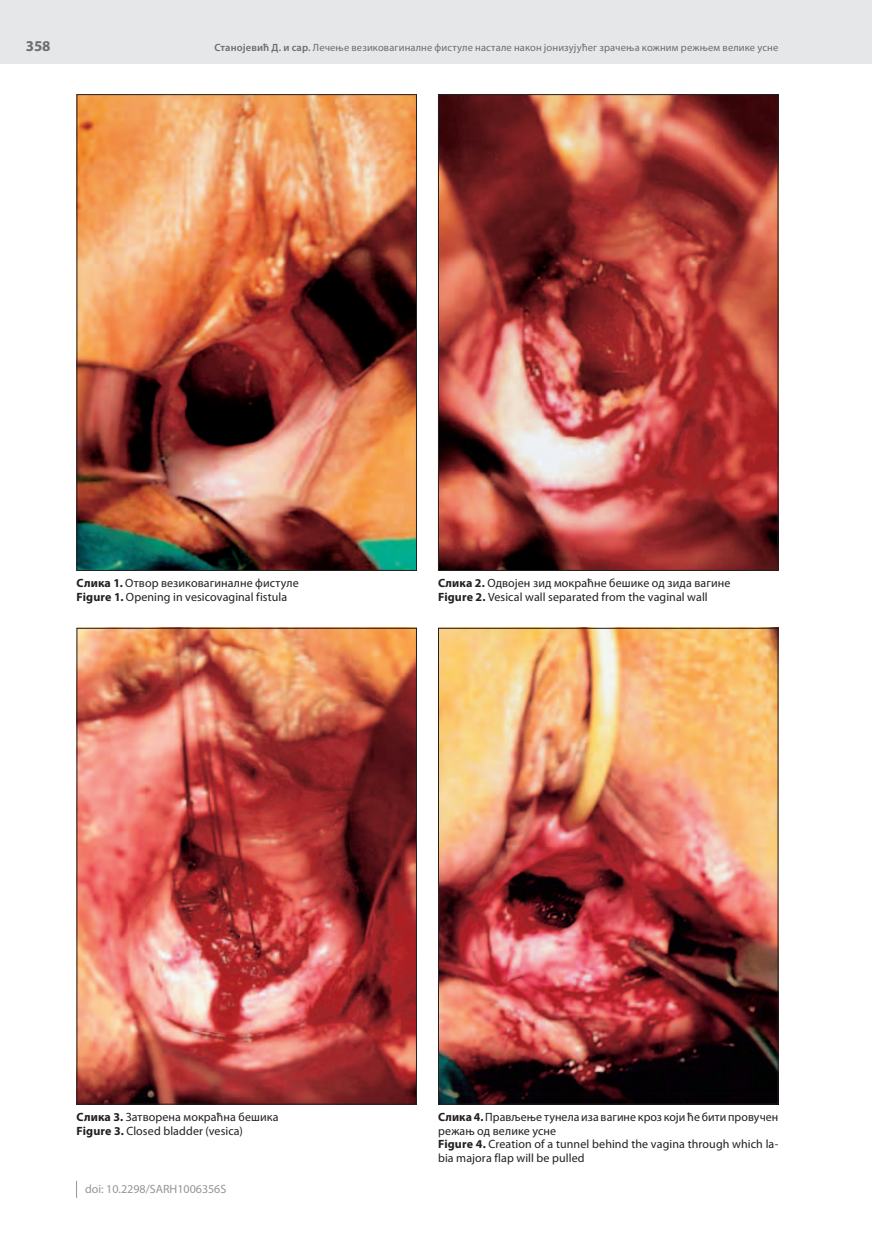
<style>
.page{position:relative;width:872px;height:1234px;background:#fff}
.page>*{position:absolute;margin:0;border:0;box-sizing:border-box;transform-origin:0 0}
.t1{font:700 15px "Myriad Pro";color:#6c6d70}
.t2{font:12px/13.5px "Myriad Pro";letter-spacing:.005em;color:#231f20}
.t3{font:12px "Myriad Pro";color:#939598}
.t4{font:10.5px "Myriad Pro";letter-spacing:.015em;color:#6c6d70}
.s1{font-weight:600}
.s2{font-weight:700}
</style>
<div class="page">
<div style="left:0;top:0;width:872px;height:64px;background:#e6e7e9"></div>
<svg style="left:76px;top:1180px;width:1px;height:17px"></svg>
<img style="left:440px;top:629px;width:336px;height:473px">
<div style="left:438px;top:627px;width:340px;height:477px;border:1px solid #231f20"></div>
<img style="left:79px;top:629px;width:336px;height:473px">
<div style="left:77px;top:627px;width:340px;height:477px;border:1px solid #231f20"></div>
<img style="left:79px;top:96px;width:336px;height:472px">
<div style="left:77px;top:94px;width:340px;height:476px;border:1px solid #231f20"></div>
<img style="left:440px;top:96px;width:336px;height:472px">
<div style="left:438px;top:94px;width:340px;height:476px;border:1px solid #231f20"></div>
<p class="t1" style="left:26px;top:36px;width:26px">358</p>
<p class="t4" style="left:214px;top:41px;width:565px"><span class="s1">Станојевић Д. и сар.</span> Лечење везиковагиналне фистуле настале након јонизујућег зрачења кожним режњем велике усне</p>
<p class="t2" style="left:77px;top:576px;width:224px"><span class="s2">Слика 1.</span> Отвор везиковагиналне фистуле<br><span class="s2">Figure 1.</span> Opening in vesicovaginal fistula</p>
<p class="t2" style="left:438px;top:576px;width:294px"><span class="s2">Слика 2.</span> Одвојен зид мокраћне бешике од зида вагине<br><span class="s2">Figure 2.</span> Vesical wall separated from the vaginal wall</p>
<p class="t2" style="left:77px;top:1109px;width:203px"><span class="s2">Слика 3.</span> Затворена мокраћна бешика<br><span class="s2">Figure 3.</span> Closed bladder (vesica)</p>
<p class="t3" style="left:85px;top:1181px;width:143px">doi: 10.2298/SARH1006356S</p>
<p class="t2" style="left:438px;top:1109px;width:342px"><span class="s2">Слика 4.</span> Прављење тунела иза вагине кроз који ће бити провучен режањ од велике усне<br><span class="s2">Figure 4.</span> Creation of a tunnel behind the vagina through which la&shy;bia majora flap will be pulled</p>
</div>
